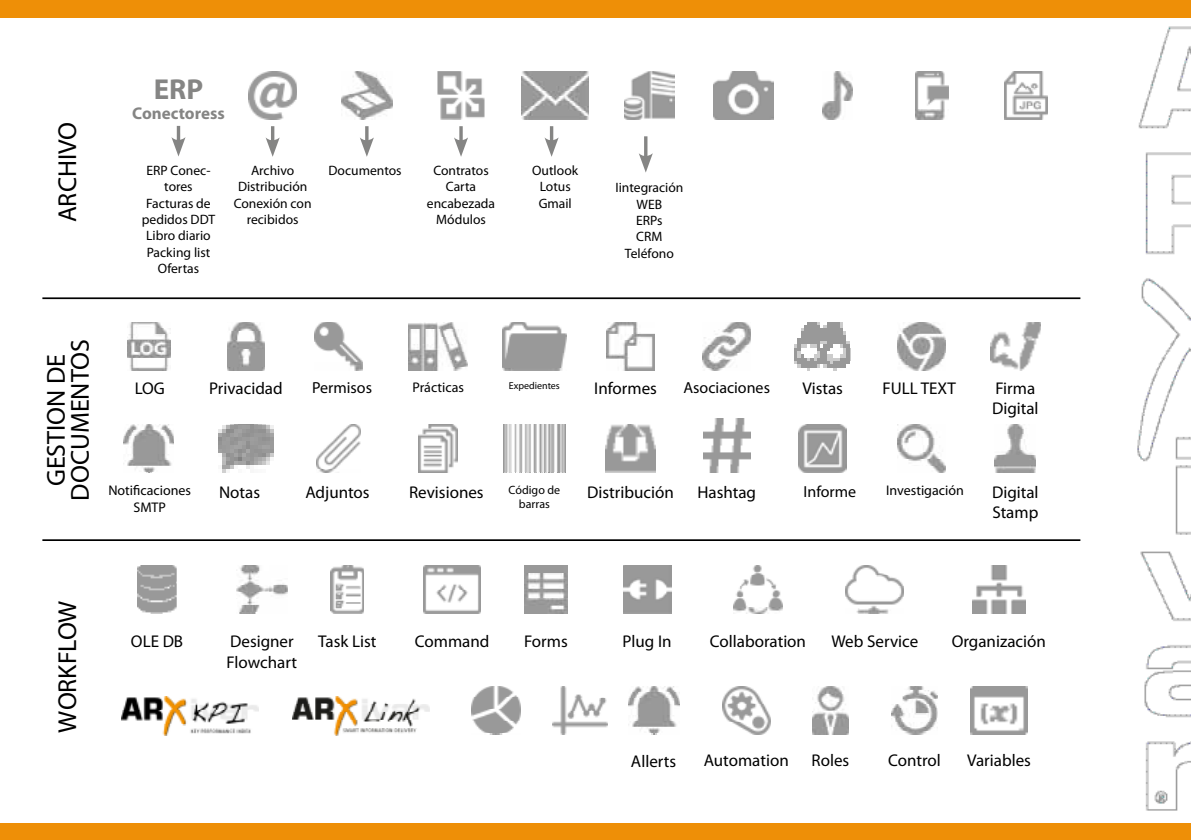
<style>
.page{position:relative;width:1191px;height:840px;background:#fff}
.page>*{position:absolute;margin:0;border:0;box-sizing:border-box;transform-origin:0 0}
.t1{font:700 28.8px "Myriad Pro";color:#858584}
.t2{font:26px/24px "Myriad Pro";color:#000;text-align:center}
.t3{font:17px/20.4px "Myriad Pro";color:#000}
.t4{font:700 17px "Myriad Pro";color:#858584}
.t5{font:16px "Myriad Pro";color:#000}
.t6{font:14px/16.8px "Myriad Pro";color:#000;text-align:center}
.t7{font:13.6px/16.4px "Myriad Pro";color:#000;text-align:center}
.t8{font:12px/14.4px "Myriad Pro";color:#000;text-align:center}
.t9{font:10px "Myriad Pro";color:#000}
</style>
<div class="page">
<img style="left:1119px;top:17px;width:72px;height:794px">
<div style="left:0;top:0;width:1191px;height:17px;background:#ee8f07"></div>
<div style="left:0;top:822px;width:1191px;height:17px;background:#ee8f07"></div>
<img style="left:794px;top:322px;width:56px;height:48px">
<img style="left:798px;top:424px;width:48px;height:48px">
<img style="left:606px;top:322px;width:48px;height:48px">
<img style="left:606px;top:424px;width:49px;height:48px">
<img style="left:702px;top:322px;width:49px;height:48px">
<img style="left:703px;top:418px;width:47px;height:54px">
<img style="left:502px;top:322px;width:64px;height:48px">
<img style="left:504px;top:424px;width:61px;height:49px">
<img style="left:990px;top:322px;width:50px;height:48px">
<img style="left:994px;top:424px;width:42px;height:48px">
<img style="left:227px;top:322px;width:37px;height:48px">
<img style="left:218px;top:424px;width:56px;height:48px">
<img style="left:127px;top:322px;width:43px;height:48px">
<img style="left:123px;top:424px;width:51px;height:49px">
<img style="left:409px;top:322px;width:59px;height:48px">
<img style="left:419px;top:424px;width:38px;height:48px">
<img style="left:897px;top:322px;width:49px;height:48px">
<img style="left:897px;top:424px;width:49px;height:48px">
<img style="left:315px;top:322px;width:47px;height:48px">
<img style="left:316px;top:424px;width:45px;height:48px">
<img style="left:623px;top:565px;width:48px;height:48px">
<img style="left:629px;top:686px;width:50px;height:48px">
<img style="left:525px;top:565px;width:42px;height:48px">
<img style="left:472px;top:686px;width:48px;height:48px">
<img style="left:552px;top:686px;width:56px;height:48px">
<img style="left:972px;top:565px;width:53px;height:48px">
<img style="left:970px;top:686px;width:57px;height:48px">
<img style="left:846px;top:565px;width:57px;height:48px">
<img style="left:891px;top:686px;width:46px;height:48px">
<img style="left:812px;top:686px;width:36px;height:48px">
<img style="left:733px;top:565px;width:49px;height:48px">
<img style="left:722px;top:686px;width:48px;height:48px">
<img style="left:236px;top:565px;width:51px;height:48px">
<img style="left:138px;top:565px;width:38px;height:48px">
<img style="left:121px;top:696px;width:137px;height:39px">
<img style="left:331px;top:565px;width:33px;height:48px">
<img style="left:423px;top:565px;width:58px;height:48px">
<img style="left:293px;top:696px;width:136px;height:39px">
<hr style="left:42px;top:297px;width:1038px;height:2px;background:#000">
<hr style="left:42px;top:539px;width:1038px;height:1px;background:#000">
<img style="left:916px;top:71px;width:32px;height:48px">
<img style="left:822px;top:71px;width:31px;height:48px">
<img style="left:1004px;top:71px;width:43px;height:48px">
<img style="left:713px;top:71px;width:60px;height:48px">
<hr style="left:177px;top:126px;width:3px;height:17px;background:#858584">
<svg style="left:171px;top:137px;width:14px;height:19px"></svg>
<img style="left:248px;top:71px;width:49px;height:48px">
<hr style="left:271px;top:126px;width:3px;height:18px;background:#858584">
<svg style="left:266px;top:137px;width:14px;height:20px"></svg>
<img style="left:341px;top:71px;width:51px;height:48px">
<hr style="left:365px;top:126px;width:3px;height:18px;background:#858584">
<svg style="left:360px;top:137px;width:14px;height:20px"></svg>
<img style="left:437px;top:71px;width:48px;height:48px">
<svg style="left:459px;top:126px;width:4px;height:11px"></svg>
<svg style="left:454px;top:137px;width:14px;height:20px"></svg>
<img style="left:521px;top:71px;width:68px;height:48px">
<hr style="left:550px;top:126px;width:3px;height:18px;background:#858584">
<svg style="left:544px;top:137px;width:14px;height:20px"></svg>
<img style="left:624px;top:71px;width:50px;height:48px">
<hr style="left:644px;top:136px;width:3px;height:23px;background:#858584">
<svg style="left:639px;top:153px;width:14px;height:19px"></svg>
<h2 class="t2" style="left:55px;top:222px;width:102px;rotate:-90deg">ARCHIVO</h2>
<h1 class="t1" style="left:154px;top:70px;width:51px">ERP</h1>
<p class="t4" style="left:132px;top:102px;width:94px">Conectoress</p>
<p class="t7" style="left:142px;top:162px;width:75px">ERP Conec&shy;tores<br>Facturas de pedidos DDT<br>Libro diario<br>Packing list<br>Ofertas</p>
<p class="t7" style="left:234px;top:162px;width:79px">Archivo<br>Distribución<br>Conexión con recibidos</p>
<p class="t7" style="left:328px;top:162px;width:75px">Documentos</p>
<p class="t7" style="left:427px;top:162px;width:70px">Contratos<br>Carta encabezada<br>Módulos</p>
<p class="t7" style="left:532px;top:162px;width:47px">Outlook<br>Lotus<br>Gmail</p>
<p class="t7" style="left:615px;top:179px;width:70px">Iintegración<br>WEB<br>ERPs<br>CRM<br>Teléfono</p>
<h2 class="t2" style="left:44px;top:500px;width:162px;rotate:-90deg">GESTION DE<br>DOCUMENTOS</h2>
<p class="t3" style="left:135px;top:377px;width:32px">LOG</p>
<p class="t3" style="left:209px;top:377px;width:75px">Privacidad</p>
<p class="t6" style="left:108px;top:481px;width:84px">Notificaciones<br>SMTP</p>
<p class="t3" style="left:219px;top:481px;width:43px">Notas</p>
<p class="t5" style="left:312px;top:377px;width:61px">Permisos</p>
<p class="t3" style="left:305px;top:481px;width:66px">Adjuntos</p>
<p class="t6" style="left:412px;top:378px;width:53px">Prácticas</p>
<p class="t9" style="left:509px;top:379px;width:52px">Expedientes</p>
<p class="t3" style="left:594px;top:377px;width:64px">Informes</p>
<p class="t5" style="left:683px;top:377px;width:88px">Asociaciones</p>
<p class="t3" style="left:409px;top:481px;width:76px">Revisiones</p>
<p class="t8" style="left:508px;top:482px;width:53px">Código de barras</p>
<p class="t3" style="left:587px;top:481px;width:88px">Distribución</p>
<p class="t3" style="left:697px;top:481px;width:60px">Hashtag</p>
<p class="t3" style="left:802px;top:377px;width:42px">Vistas</p>
<p class="t3" style="left:882px;top:377px;width:75px">FULL TEXT</p>
<p class="t5" style="left:803px;top:481px;width:54px">Informe</p>
<p class="t6" style="left:886px;top:481px;width:79px">Investigación</p>
<p class="t3" style="left:992px;top:377px;width:48px">Firma<br>Digital</p>
<p class="t3" style="left:992px;top:481px;width:48px">Digital<br>Stamp</p>
<h2 class="t2" style="left:55px;top:732px;width:133px;rotate:-90deg">WORKFLOW</h2>
<p class="t3" style="left:131px;top:631px;width:54px">OLE DB</p>
<p class="t3" style="left:227px;top:631px;width:72px">Designer<br>Flowchart</p>
<p class="t3" style="left:318px;top:631px;width:60px">Task List</p>
<p class="t3" style="left:415px;top:631px;width:76px">Command</p>
<p class="t3" style="left:622px;top:631px;width:51px">Plug In</p>
<p class="t3" style="left:710px;top:631px;width:98px">Collaboration</p>
<p class="t3" style="left:831px;top:631px;width:88px">Web Service</p>
<p class="t3" style="left:524px;top:631px;width:45px">Forms</p>
<p class="t3" style="left:951px;top:631px;width:96px">Organización</p>
<p class="t3" style="left:631px;top:750px;width:47px">Allerts</p>
<p class="t3" style="left:703px;top:749px;width:87px">Automation</p>
<p class="t3" style="left:811px;top:749px;width:39px">Roles</p>
<p class="t3" style="left:888px;top:749px;width:54px">Control</p>
<p class="t3" style="left:967px;top:749px;width:65px">Variables</p>
</div>
